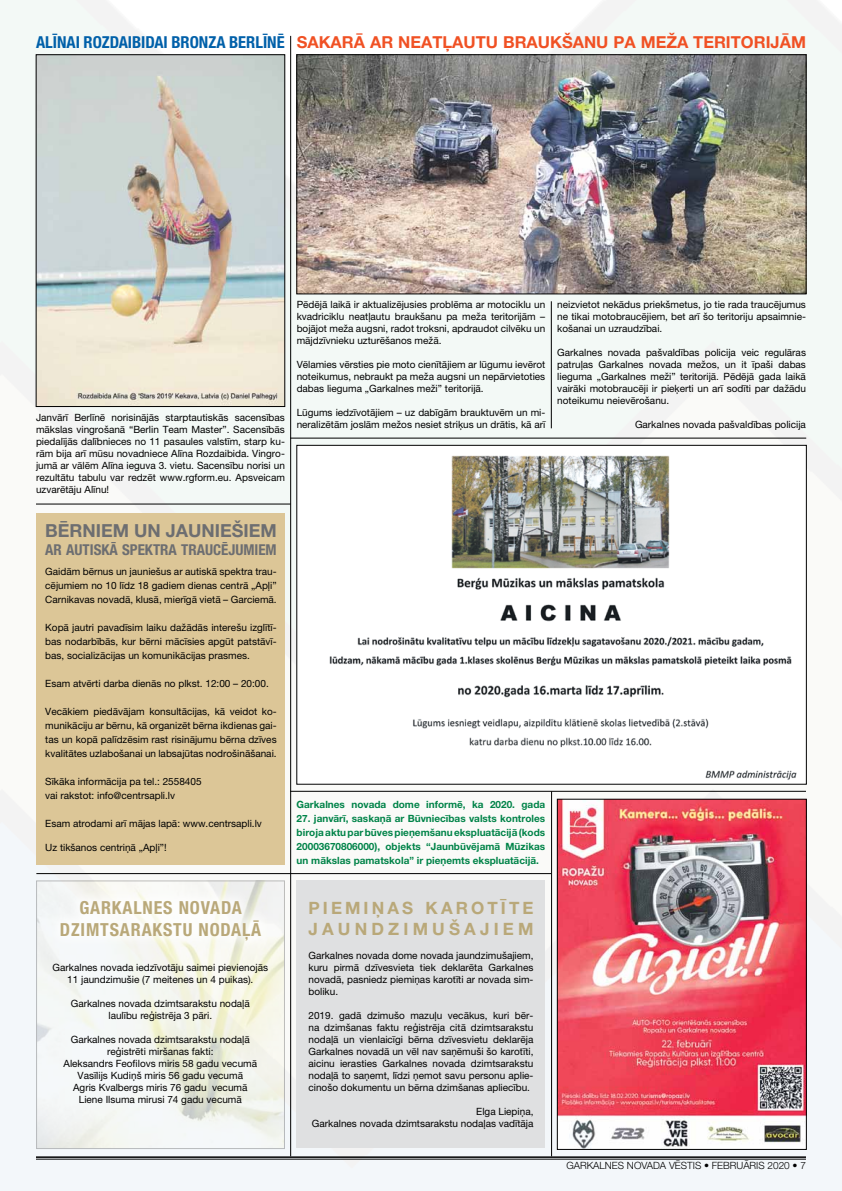
<style>
.page{position:relative;width:842px;height:1191px;background:#fff}
.page>*{position:absolute;margin:0;border:0;box-sizing:border-box;transform-origin:0 0}
.t1{font:700 condensed 18px/21.6px "Helvetica Neue LT Pro";letter-spacing:.05em;color:#b9a879}
.t2{font:700 18px "Helvetica Neue LT Pro";color:#6d6e71}
.t3{font:700 17px/20.4px "Helvetica Neue LT Pro";letter-spacing:.18em;color:#b9a879}
.t4{font:700 16.5px "Helvetica Neue LT Pro";color:#f05124}
.t5{font:700 condensed 16.5px "Helvetica Neue LT Pro";color:#0060a9}
.t6{font:700 condensed 15px "Helvetica Neue LT Pro";color:#6d6e71}
.t7{font:10px/12px "Helvetica Neue LT Pro";color:#000;text-align:justify}
.t8{font:700 10px/14px "Helvetica Neue LT Pro";color:#008348;text-align:justify}
.t9{font:300 10px "Helvetica Neue LT Pro";color:#000}
</style>
<div class="page">
<img style="left:0;top:0;width:842px;height:1190px">
<img style="left:38px;top:882px;width:245px;height:264px">
<hr style="left:36px;top:1156px;width:770px;height:1px;background:#000">
<hr style="left:36px;top:1158px;width:770px;height:1px;background:#000">
<div style="left:48px;top:888px;width:226px;height:65px;background:#fff;opacity:.75"></div>
<hr style="left:36px;top:873px;width:515px;height:1px;background:#000">
<img style="left:38px;top:57px;width:245px;height:348px">
<hr style="left:290px;top:36px;width:1px;height:1120px;background:#000">
<hr style="left:36px;top:503px;width:255px;height:1px;background:#000">
<div style="left:36px;top:513px;width:249px;height:351px;background:#dcc697"></div>
<img style="left:299px;top:57px;width:505px;height:235px">
<hr style="left:290px;top:437px;width:516px;height:1px;background:#000">
<hr style="left:551px;top:301px;width:1px;height:127px;background:#000">
<img style="left:299px;top:447px;width:505px;height:335px">
<hr style="left:290px;top:791px;width:516px;height:1px;background:#000">
<img style="left:559px;top:801px;width:245px;height:346px">
<hr style="left:551px;top:791px;width:1px;height:365px;background:#000">
<div style="left:297px;top:880px;width:248px;height:267px;background:#dfe0e1"></div>
<h3 class="t5" style="left:36px;top:32px;width:75px">ALĪNAI ROZDAIBIDAI</h3>
<h3 class="t5" style="left:171px;top:32px;width:114px">BRONZA BERLĪNĒ</h3>
<h3 class="t4" style="left:297px;top:32px;width:511px">SAKARĀ AR NEATĻAUTU BRAUKŠANU PA MEŽA TERITORIJĀM</h3>
<p class="t7" style="left:36px;top:411px;width:250px">Janvārī Berlīnē norisinājās starptautiskās sacensības mākslas vingrošanā “Berlin Team Master”. Sacensībās piedalījās dalībnieces no 11 pasaules valstīm, starp ku&shy;rām bija arī mūsu novadniece Alīna Rozdaibida. Vingro&shy;jumā ar vālēm Alīna ieguva 3. vietu. Sacensību norisi un rezultātu tabulu var redzēt www.rgform.eu. Apsveicam uzvarētāju Alīnu!</p>
<h1 class="t2" style="left:45px;top:519px;width:233px">BĒRNIEM UN JAUNIEŠIEM</h1>
<h3 class="t6" style="left:45px;top:540px;width:29px">AR AUTI</h3>
<h3 class="t6" style="left:94px;top:540px;width:112px">SKĀ SPEKTRA TRAUCĒJUMI</h3>
<h3 class="t6" style="left:258px;top:540px;width:18px">EM</h3>
<p class="t7" style="left:45px;top:564px;width:233px;line-height:14px">Gaidām bērnus un jauniešus ar autiskā spektra trau&shy;cējumiem no 10 līdz 18 gadiem dienas centrā „Apļi” Carnikavas novadā, klusā, mierīgā vietā – Garciemā.</p>
<p class="t7" style="left:45px;top:620px;width:233px;line-height:14px">Kopā jautri pavadīsim laiku dažādās interešu izglītī&shy;bas nodarbībās, kur bērni mācīsies apgūt patstāvī&shy;bas, socializācijas un komunikācijas prasmes.</p>
<p class="t7" style="left:45px;top:677px;width:225px">Esam atvērti darba dienās no plkst. 12:00 – 20:00.</p>
<p class="t7" style="left:45px;top:704px;width:233px;line-height:14px">Vecākiem piedāvājam konsultācijas, kā veidot ko&shy;munikāciju ar bērnu, kā organizēt bērna ikdienas gai&shy;tas un kopā palīdzēsim rast risinājumu bērna dzīves kvalitātes uzlabošanai un labsajūtas nodrošināšanai.</p>
<p class="t7" style="left:45px;top:774px;width:158px;line-height:14px">Sīkāka informācija pa tel.: 2558405 vai rakstot: info@centrsapli.lv</p>
<p class="t7" style="left:45px;top:817px;width:218px">Esam atrodami arī mājas lapā: www.centrsapli.lv</p>
<p class="t7" style="left:45px;top:841px;width:123px">Uz tikšanos centriņā „Apļi”!</p>
<p class="t7" style="left:297px;top:299px;width:250px">Pēdējā laikā ir aktualizējusies problēma ar motociklu un kvadriciklu neatļautu braukšanu pa meža teritorijām – bojājot meža augsni, radot troksni, apdraudot cilvēku un mājdzīvnieku uzturēšanos mežā.</p>
<p class="t7" style="left:297px;top:359px;width:250px">Vēlamies vērsties pie moto cienītājiem ar lūgumu ievērot noteikumus, nebraukt pa meža augsni un nepārvietoties dabas lieguma „Garkalnes meži” teritorijā.</p>
<p class="t7" style="left:297px;top:407px;width:250px">Lūgums iedzīvotājiem – uz dabīgām brauktuvēm un mi&shy;neralizētām joslām mežos nesiet striķus un drātis, kā arī</p>
<p class="t7" style="left:557px;top:299px;width:250px">neizvietot nekādus priekšmetus, jo tie rada traucējumus ne tikai motobraucējiem, bet arī šo teritoriju apsaimnie&shy;košanai un uzraudzībai.</p>
<p class="t7" style="left:557px;top:347px;width:250px">Garkalnes novada pašvaldības policija veic regulāras patruļas Garkalnes novada mežos, un it īpaši dabas lieguma „Garkalnes meži” teritorijā. Pēdējā gada laikā vairāki motobraucēji ir pieķerti un arī sodīti par dažādu noteikumu neievērošanu.</p>
<p class="t7" style="left:635px;top:419px;width:172px">Garkalnes novada pašvaldības policija</p>
<p class="t8" style="left:297px;top:797px;width:250px">Garkalnes novada dome informē, ka 2020. gada</p>
<p class="t8" style="left:297px;top:811px;width:250px">27. janvārī, saskaņā ar Būvniecības valsts kontroles biroja aktu par būves pieņemšanu ekspluatācijā (kods 20003670806000), objekts “Jaunbūvējamā Mūzikas un mākslas pamatskola” ir pieņemts ekspluatācijā.</p>
<h1 class="t1" style="left:60px;top:896px;width:203px;text-indent:119px">NOVADA<br>DZIMTSARAKSTU NO DAĻĀ</h1>
<p class="t7" style="left:53px;top:961px;width:217px;text-align:center">Garkalnes novada iedzīvotāju saimei pievienojās<br>11 jaundzimušie (7 meitenes un 4 puikas).</p>
<p class="t7" style="left:71px;top:997px;width:181px;text-align:center">Garkalnes novada dzimtsarakstu nodaļā laulību reģistrēja 3 pāri.</p>
<p class="t7" style="left:64px;top:1033px;width:195px;text-align:center">Garkalnes novada dzimtsarakstu nodaļā reģistrēti miršanas fakti:<br>Aleksandrs Feofilovs miris 58 gadu vecumā Vasīlijs Kudiņš miris 56 gadu vecumā<br>Agris Kvalbergs miris 76 gadu vecumā Liene Ilsuma mirusi 74 gadu vecumā</p>
<h1 class="t1" style="left:79px;top:896px;width:65px">GARKALNES</h1>
<h2 class="t3" style="left:308px;top:897px;width:227px">PIEMIŅAS KAROTĪTE<br>JAUNDZIMUŠAJIEM</h2>
<p class="t7" style="left:308px;top:949px;width:226px">Garkalnes novada dome novada jaundzimušajiem, kuru pirmā dzīvesvieta tiek deklarēta Garkalnes novadā, pasniedz piemiņas karotīti ar novada sim&shy;boliku.</p>
<p class="t7" style="left:308px;top:1009px;width:226px">2019. gadā dzimušo mazuļu vecākus, kuri bēr&shy;na dzimšanas faktu reģistrēja citā dzimtsarakstu nodaļā un vienlaicīgi bērna dzīvesvietu deklarēja Garkalnes novadā un vēl nav saņēmuši šo karotīti, aicinu ierasties Garkalnes novada dzimtsarakstu nodaļā to saņemt, līdzi ņemot savu personu aplie&shy;cinošo dokumentu un bērna dzimšanas apliecību.</p>
<p class="t7" style="left:312px;top:1105px;width:223px;text-align:right">Elga Liepiņa,<br>Garkalnes novada dzimtsarakstu nodaļas vadītāja</p>
<p class="t9" style="left:566px;top:1159px;width:241px">GARKALNES NOVADA VĒSTIS • FEBRUĀRIS 2020 • 7</p>
</div>
